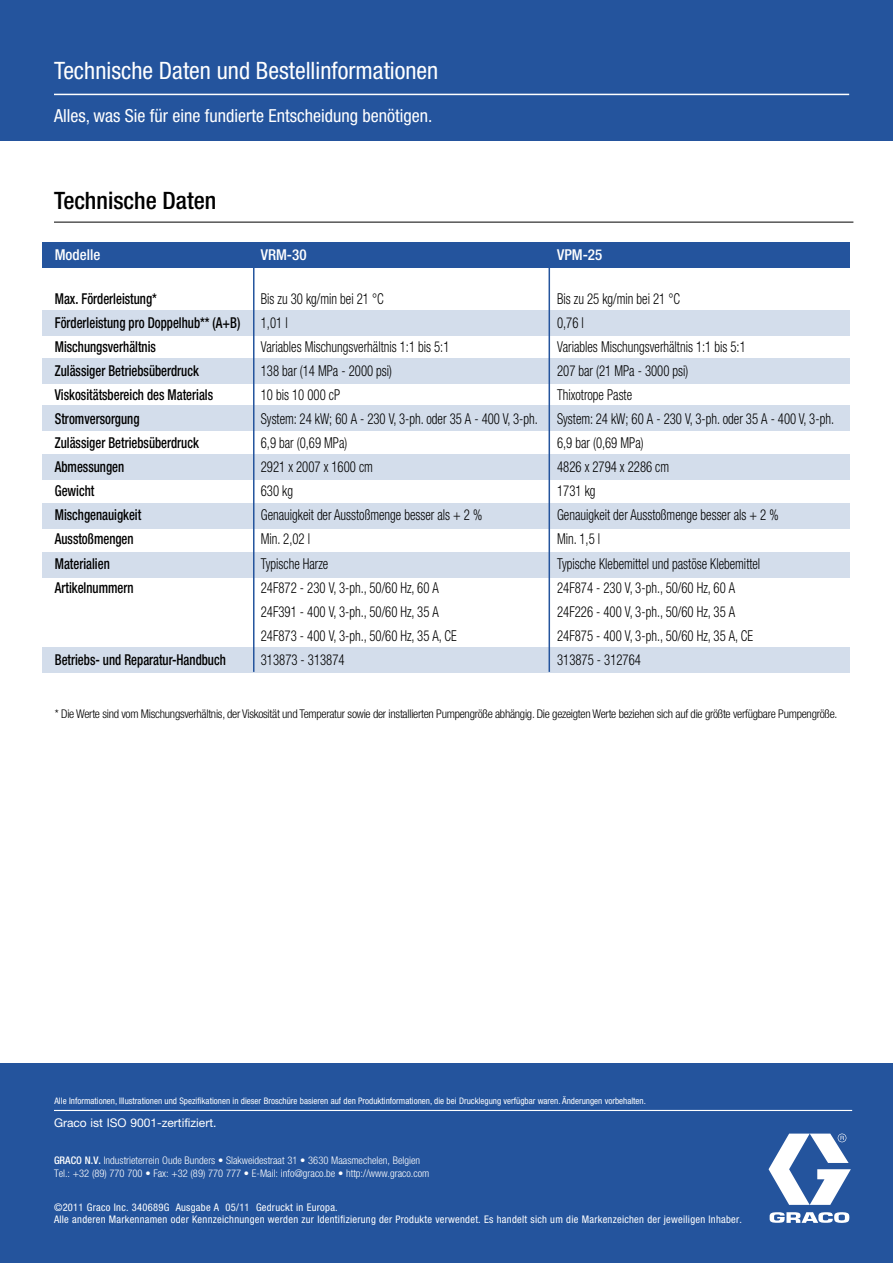
<style>
.page{position:relative;width:893px;height:1263px;background:#fff}
.page>*{position:absolute;margin:0;border:0;box-sizing:border-box;transform-origin:0 0}
.t1{font:condensed 24px "Helvetica Neue LT Std";color:#fff}
.t2{font:500 condensed 24px "Helvetica Neue LT Std";color:#000}
.t3{font:condensed 18px "Helvetica Neue LT Std";color:#fff}
.t4{font:300 condensed 15px "Helvetica Neue LT Std";color:#000;scale:.85 1}
.t5{font:500 condensed 15px "Helvetica Neue LT Std";color:#000;scale:.85 1}
.t6{font:500 condensed 15px "Helvetica Neue LT Std";color:#fff}
.t7{font:300 condensed 12px "Helvetica Neue LT Std";letter-spacing:-.025em;color:#000}
.t8{font:12px "Helvetica Neue LT Std";color:#fff}
.t9{font:condensed 10.5px/12px "Helvetica Neue LT Std";letter-spacing:.025em;color:#fff}
.t10{font:300 condensed 10.5px/12.6px "Helvetica Neue LT Std";color:#fff}
.t11{font:condensed 9px "Helvetica Neue LT Std";color:#fff}
.s1{font-weight:500}
</style>
<div class="page">
<div style="left:0;top:1063px;width:893px;height:200px;background:#24549d"></div>
<hr style="left:54px;top:1110px;width:798px;height:1px;background:#fff">
<svg style="left:768px;top:1133px;width:83px;height:72px"></svg>
<svg style="left:770px;top:1212px;width:79px;height:11px"></svg>
<div style="left:0;top:0;width:893px;height:140px;background:#24549d"></div>
<div style="left:43px;top:310px;width:807px;height:26px;background:#d3ddeb"></div>
<div style="left:43px;top:358px;width:807px;height:25px;background:#d3ddeb"></div>
<div style="left:43px;top:405px;width:807px;height:26px;background:#d3ddeb"></div>
<div style="left:43px;top:454px;width:807px;height:26px;background:#d3ddeb"></div>
<div style="left:43px;top:503px;width:807px;height:25px;background:#d3ddeb"></div>
<div style="left:43px;top:552px;width:807px;height:25px;background:#d3ddeb"></div>
<div style="left:43px;top:647px;width:807px;height:25px;background:#d3ddeb"></div>
<div style="left:43px;top:242px;width:807px;height:26px;background:#24549d"></div>
<hr style="left:54px;top:222px;width:799px;height:1px;background:#000">
<hr style="left:54px;top:94px;width:795px;height:1px;background:#fff">
<hr style="left:549px;top:242px;width:1px;height:430px;background:#24549d">
<hr style="left:253px;top:242px;width:1px;height:430px;background:#24549d">
<h1 class="t1" style="left:54px;top:62px;width:386px">Technische Daten und Bestellinformationen</h1>
<p class="t3" style="left:54px;top:109px;width:380px">Alles, was Sie für eine fundierte Entscheidung benötigen.</p>
<h1 class="t2" style="left:54px;top:191px;width:164px">Technische Daten</h1>
<p class="t6" style="left:55px;top:249px;width:47px">Modelle</p>
<p class="t6" style="left:261px;top:249px;width:47px">VRM-30</p>
<p class="t6" style="left:557px;top:249px;width:47px">VPM-25</p>
<p class="t5" style="left:55px;top:293px;width:122px">Max. Förderleistung*</p>
<p class="t4" style="left:261px;top:293px;width:146px">Bis zu 30 kg/min bei 21 °C</p>
<p class="t4" style="left:557px;top:293px;width:146px">Bis zu 25 kg/min bei 21 °C</p>
<p class="t5" style="left:55px;top:317px;width:220px">Förderleistung pro Doppelhub** (A+B)</p>
<p class="t4" style="left:261px;top:317px;width:33px">1,01 l</p>
<p class="t4" style="left:557px;top:317px;width:33px">0,76 l</p>
<p class="t5" style="left:55px;top:341px;width:121px">Mischungsverhältnis</p>
<p class="t4" style="left:261px;top:341px;width:223px">Variables Mischungsverhältnis 1:1 bis 5:1</p>
<p class="t4" style="left:557px;top:341px;width:223px">Variables Mischungsverhältnis 1:1 bis 5:1</p>
<p class="t5" style="left:55px;top:365px;width:171px">Zulässiger Betriebsüberdruck</p>
<p class="t4" style="left:261px;top:365px;width:156px">138 bar (14 MPa - 2000 psi)</p>
<p class="t4" style="left:557px;top:365px;width:156px">207 bar (21 MPa - 3000 psi)</p>
<p class="t5" style="left:55px;top:389px;width:188px">Viskositätsbereich des Materials</p>
<p class="t4" style="left:261px;top:389px;width:95px">10 bis 10 000 cP</p>
<p class="t4" style="left:557px;top:389px;width:90px">Thixotrope Paste</p>
<p class="t5" style="left:55px;top:413px;width:101px">Stromversorgung</p>
<p class="t4" style="left:261px;top:413px;width:327px">System: 24 kW; 60 A - 230 V, 3-ph. oder 35 A - 400 V, 3-ph.</p>
<p class="t4" style="left:557px;top:413px;width:327px">System: 24 kW; 60 A - 230 V, 3-ph. oder 35 A - 400 V, 3-ph.</p>
<p class="t5" style="left:55px;top:437px;width:171px">Zulässiger Betriebsüberdruck</p>
<p class="t4" style="left:261px;top:437px;width:103px">6,9 bar (0,69 MPa)</p>
<p class="t4" style="left:557px;top:437px;width:103px">6,9 bar (0,69 MPa)</p>
<p class="t5" style="left:55px;top:461px;width:83px">Abmessungen</p>
<p class="t4" style="left:261px;top:461px;width:133px">2921 x 2007 x 1600 cm</p>
<p class="t4" style="left:557px;top:461px;width:133px">4826 x 2794 x 2286 cm</p>
<p class="t5" style="left:55px;top:486px;width:48px">Gewicht</p>
<p class="t4" style="left:261px;top:486px;width:39px">630 kg</p>
<p class="t4" style="left:557px;top:486px;width:47px">1731 kg</p>
<p class="t5" style="left:55px;top:510px;width:103px">Mischgenauigkeit</p>
<p class="t4" style="left:261px;top:510px;width:262px">Genauigkeit der Ausstoßmenge besser als + 2 %</p>
<p class="t4" style="left:557px;top:510px;width:262px">Genauigkeit der Ausstoßmenge besser als + 2 %</p>
<p class="t5" style="left:55px;top:534px;width:94px">Ausstoßmengen</p>
<p class="t4" style="left:261px;top:534px;width:59px">Min. 2,02 l</p>
<p class="t4" style="left:557px;top:534px;width:52px">Min. 1,5 l</p>
<p class="t5" style="left:55px;top:558px;width:66px">Materialien</p>
<p class="t4" style="left:261px;top:558px;width:81px">Typische Harze</p>
<p class="t4" style="left:557px;top:558px;width:240px">Typische Klebemittel und pastöse Klebemittel</p>
<p class="t5" style="left:55px;top:582px;width:94px">Artikelnummern</p>
<p class="t4" style="left:261px;top:582px;width:211px">24F872 - 230 V, 3-ph., 50/60 Hz, 60 A</p>
<p class="t4" style="left:557px;top:582px;width:211px">24F874 - 230 V, 3-ph., 50/60 Hz, 60 A</p>
<p class="t4" style="left:261px;top:606px;width:211px">24F391 - 400 V, 3-ph., 50/60 Hz, 35 A</p>
<p class="t4" style="left:557px;top:606px;width:211px">24F226 - 400 V, 3-ph., 50/60 Hz, 35 A</p>
<p class="t4" style="left:261px;top:630px;width:232px">24F873 - 400 V, 3-ph., 50/60 Hz, 35 A, CE</p>
<p class="t4" style="left:557px;top:630px;width:232px">24F875 - 400 V, 3-ph., 50/60 Hz, 35 A, CE</p>
<p class="t5" style="left:55px;top:654px;width:203px">Betriebs- und Reparatur-Handbuch</p>
<p class="t4" style="left:261px;top:654px;width:100px">313873 - 313874</p>
<p class="t4" style="left:557px;top:654px;width:100px">313875 - 312764</p>
<p class="t7" style="left:55px;top:709px;width:784px">* Die Werte sind vom Mischungsverhältnis, der Viskosität und Temperatur sowie der installierten Pumpengröße abhängig. Die gezeigten Werte beziehen sich auf die größte verfügbare Pumpengröße.</p>
<p class="t11" style="left:54px;top:1097px;width:593px">Alle Informationen, Illustrationen und Spezifikationen in dieser Broschüre basieren auf den Produktinformationen, die bei Drucklegung verfügbar waren. Änderungen vorbehalten.</p>
<p class="t8" style="left:54px;top:1118px;width:164px">Graco ist ISO 9001-zertifiziert.</p>
<p class="t10" style="left:54px;top:1155px;width:377px"><span class="s1">GRACO N.V.</span> Industrieterrein Oude Bunders • Slakweidestraat 31 • 3630 Maasmechelen, Belgien<br>Tel.: +32 (89) 770 700 • Fax: +32 (89) 770 777 • E-Mail: info@graco.be • http://www.graco.com</p>
<p class="t9" style="left:54px;top:1202px;width:690px">©2011 Graco Inc. 340689G Ausgabe A 05/11 Gedruckt in Europa.<br>Alle anderen Markennamen oder Kennzeichnungen werden zur Identifizierung der Produkte verwendet. Es handelt sich um die Markenzeichen der jeweiligen Inhaber.</p>
</div>
